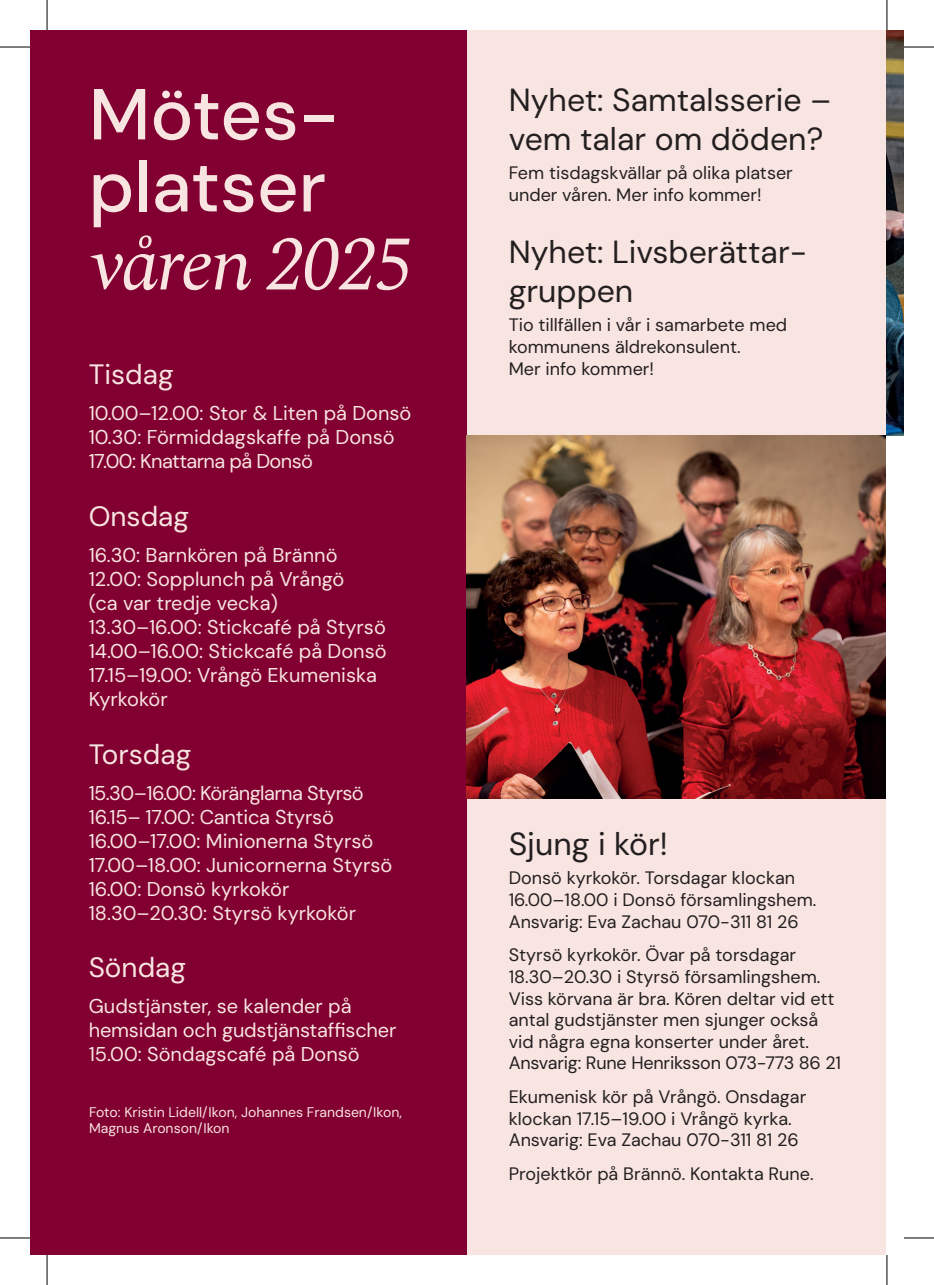
<style>
.page{position:relative;width:934px;height:1285px;background:#fff}
.page>*{position:absolute;margin:0;border:0;box-sizing:border-box;transform-origin:0 0}
.t1{font:italic 77px "Spectral";letter-spacing:-.03em;color:#f8e5e1}
.t2{font:500 72px/72px "DM Sans";color:#f8e5e1}
.t3{font:32px/38.4px "DM Sans 18 pt";color:#231f20}
.t4{font:28px "DM Sans 18 pt";color:#f8e5e1}
.t5{font:20px/24px "DM Sans 18 pt";color:#f8e5e1}
.t6{font:18px/21.6px "DM Sans 18 pt";color:#231f20}
.t7{font:14px/16.8px "DM Sans";color:#f8e5e1}
</style>
<div class="page">
<div style="left:30px;top:30px;width:873px;height:1225px;background:#f8e5e1"></div>
<div style="left:30px;top:30px;width:436px;height:1225px;background:#820031"></div>
<img style="left:467px;top:435px;width:419px;height:363px">
<div style="left:886px;top:30px;width:17px;height:1225px;background:#fff"></div>
<img style="left:886px;top:30px;width:17px;height:405px">
<hr style="left:0;top:47px;width:30px;height:1px;background:#000">
<hr style="left:903px;top:47px;width:30px;height:1px;background:#000">
<hr style="left:0;top:1237px;width:30px;height:1px;background:#000">
<hr style="left:903px;top:1237px;width:30px;height:1px;background:#000">
<hr style="left:47px;top:0;width:1px;height:30px;background:#000">
<hr style="left:47px;top:1255px;width:1px;height:30px;background:#000">
<hr style="left:886px;top:0;width:1px;height:30px;background:#000">
<hr style="left:886px;top:1255px;width:1px;height:30px;background:#000">
<h2 class="t2" style="left:89px;top:78px;width:251px">Mötes&shy;platser</h2>
<h1 class="t1" style="left:89px;top:208px;width:326px">våren 2025</h1>
<h3 class="t4" style="left:89px;top:357px;width:86px">Tisdag</h3>
<p class="t5" style="left:89px;top:401px;width:324px">10.00–12.00: Stor &amp; Liten på Donsö<br>10.30: Förmiddagskaffe på Donsö<br>17.00: Knattarna på Donsö</p>
<h3 class="t4" style="left:89px;top:499px;width:102px">Onsdag</h3>
<p class="t5" style="left:89px;top:543px;width:299px">16.30: Barnkören på Brännö<br>12.00: Sopplunch på Vrångö<br>(ca var tredje vecka)<br>13.30–16.00: Stickcafé på Styrsö<br>14.00–16.00: Stickcafé på Donsö<br>17.15–19.00: Vrångö Ekumeniska<br>Kyrkokör</p>
<h3 class="t4" style="left:89px;top:736px;width:104px">Torsdag</h3>
<p class="t5" style="left:89px;top:780px;width:305px">15.30–16.00: Köränglarna Styrsö<br>16.15– 17.00: Cantica Styrsö<br>16.00–17.00: Minionerna Styrsö<br>17.00–18.00: Junicornerna Styrsö<br>16.00: Donsö kyrkokör<br>18.30–20.30: Styrsö kyrkokör</p>
<h3 class="t4" style="left:89px;top:950px;width:99px">Söndag</h3>
<p class="t5" style="left:89px;top:994px;width:309px">Gudstjänster, se kalender på hemsidan och gudstjänstaffischer<br>15.00: Söndagscafé på Donsö</p>
<p class="t7" style="left:89px;top:1103px;width:314px">Foto: Kristin Lidell/Ikon, Johannes Frandsen/Ikon,<br>Magnus Aronson/Ikon</p>
<h3 class="t3" style="left:508px;top:81px;width:324px">Nyhet: Samtalsserie – vem talar om döden?</h3>
<p class="t6" style="left:508px;top:162px;width:285px">Fem tisdagskvällar på olika platser under våren. Mer info kommer!</p>
<h3 class="t3" style="left:508px;top:233px;width:300px">Nyhet: Livsberättar&shy;gruppen</h3>
<p class="t6" style="left:508px;top:314px;width:280px">Tio tillfällen i vår i samarbete med kommunens äldrekonsulent.<br>Mer info kommer!</p>
<h3 class="t3" style="left:508px;top:824px;width:161px">Sjung i kör!</h3>
<p class="t6" style="left:508px;top:867px;width:309px">Donsö kyrkokör. Torsdagar klockan<br>16.00–18.00 i Donsö församlingshem.<br>Ansvarig: Eva Zachau 070-311 81 26</p>
<p class="t6" style="left:508px;top:944px;width:334px">Styrsö kyrkokör. Övar på torsdagar 18.30–20.30 i Styrsö församlingshem.<br>Viss körvana är bra. Kören deltar vid ett antal gudstjänster men sjunger också vid några egna konserter under året.<br>Ansvarig: Rune Henriksson 073-773 86 21</p>
<p class="t6" style="left:508px;top:1085px;width:299px">Ekumenisk kör på Vrångö. Onsdagar klockan 17.15–19.00 i Vrångö kyrka.<br>Ansvarig: Eva Zachau 070-311 81 26</p>
<p class="t6" style="left:508px;top:1162px;width:306px">Projektkör på Brännö. Kontakta Rune.</p>
</div>
